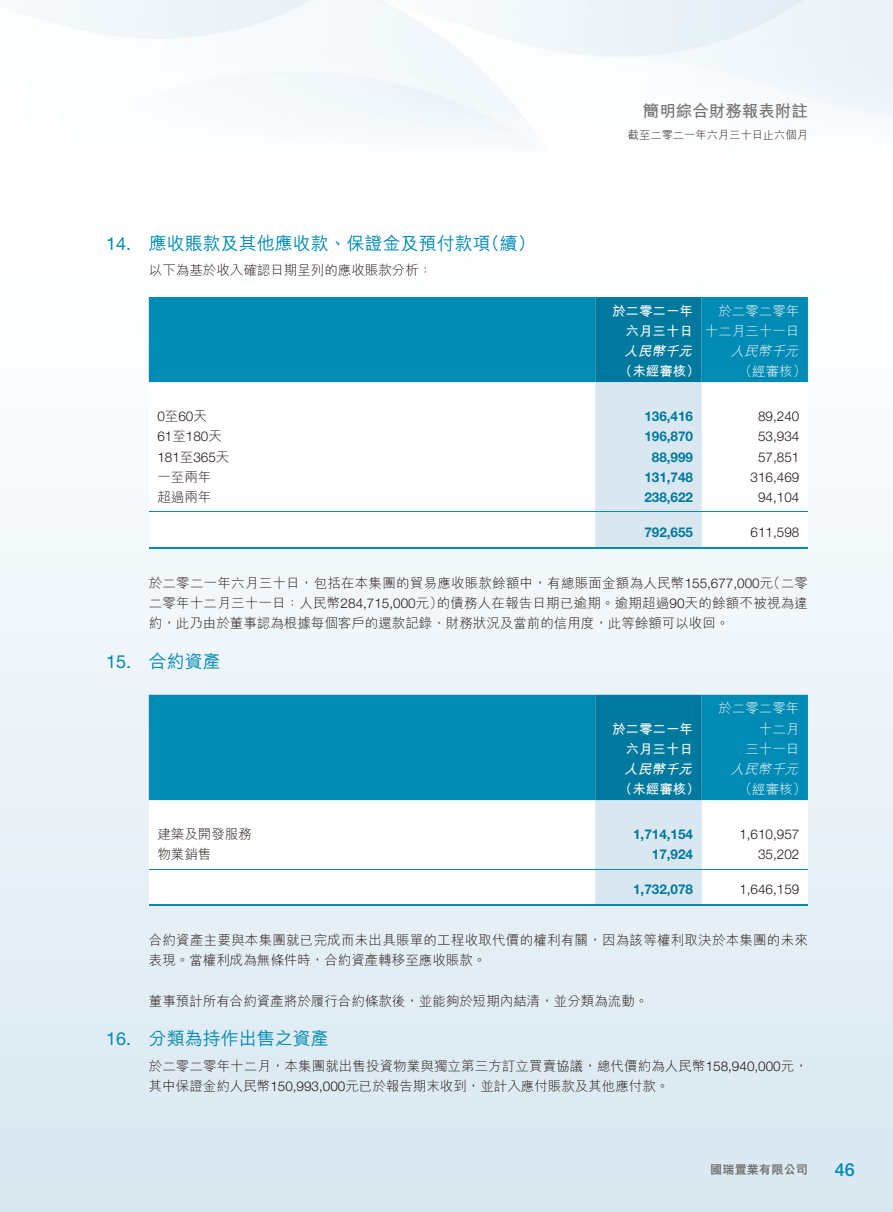
<style>
.page{position:relative;width:893px;height:1212px;background:#fff}
.page>*{position:absolute;margin:0;border:0;box-sizing:border-box;transform-origin:0 0}
.t1{font:18px "M Hei HK Medium E Ten B5 H";color:#008bb4}
.t2{font:500 18px "Helvetica Neue LT Std";color:#008bb4}
.t3{font:16.5px "M Hei HK Bold E Ten B5 H";color:#717171}
.t4{font:13.5px/20.2px "M Hei HK Light E Ten B5 H";color:#231916}
.t5{font:300 13.5px "Helvetica Neue LT Std";color:#231916}
.t6{font:700 13.5px "Helvetica Neue LT Std";color:#00799e}
.t7{font:13.5px/20.2px "M Hei HK Light E Ten B5 H";color:#fff;text-align:right}
.t8{font:13.5px/20.2px "M Hei HK Bold E Ten B5 H";color:#fff;text-align:right}
.t9{font:italic 13.5px "M Hei HK Bold E Ten B5 H";color:#fff}
.t10{font:italic 13.5px "M Hei HK Light E Ten B5 H";color:#fff}
.t11{font:12px "M Hei HK Heavy E Ten B5 H";letter-spacing:.02em;color:#717171}
.t12{font:11.25px "M Hei HK Light E Ten B5 H";color:#231916}
.s1{font-family:"Helvetica Neue LT Std"}
.s2{font-family:"M Hei HK Light E Ten B5 H";font-weight:400}
.s3{font-family:"Helvetica Neue LT Std";font-weight:300}
</style>
<div class="page">
<div style="left:0;top:228px;width:893px;height:984px;background:linear-gradient(to bottom,#fff,#dae8f1)"></div>
<div style="left:149px;top:297px;width:659px;height:85px;background:#008bb4"></div>
<svg style="left:149px;top:382px;width:659px;height:165px"></svg>
<svg style="left:595px;top:297px;width:107px;height:250px;background:#8ec1d4"></svg>
<hr style="left:149px;top:511px;width:446px;height:1px;background:#008bb4">
<hr style="left:595px;top:511px;width:107px;height:1px;background:#008bb4">
<hr style="left:702px;top:511px;width:106px;height:1px;background:#008bb4">
<hr style="left:149px;top:547px;width:446px;height:2px;background:#008bb4">
<hr style="left:595px;top:547px;width:107px;height:2px;background:#008bb4">
<hr style="left:702px;top:547px;width:106px;height:2px;background:#008bb4">
<div style="left:149px;top:695px;width:659px;height:105px;background:#008bb4"></div>
<svg style="left:149px;top:800px;width:659px;height:104px"></svg>
<svg style="left:595px;top:695px;width:107px;height:209px;background:#6bafc6"></svg>
<hr style="left:149px;top:869px;width:446px;height:1px;background:#008bb4">
<hr style="left:595px;top:869px;width:107px;height:1px;background:#008bb4">
<hr style="left:702px;top:869px;width:106px;height:1px;background:#008bb4">
<hr style="left:149px;top:904px;width:446px;height:2px;background:#008bb4">
<hr style="left:595px;top:904px;width:107px;height:2px;background:#008bb4">
<hr style="left:702px;top:904px;width:106px;height:2px;background:#008bb4">
<h1 class="t1" style="left:106px;top:236px;width:431px"><span class="s1">14.</span> 應收賬款及其他應收款、保證金及預付款項（續）</h1>
<p class="t4" style="left:149px;top:262px;width:285px">以下為基於收入確認日期呈列的應收賬款分析：</p>
<p class="t3" style="left:643px;top:104px;width:166px">簡明綜合財務報表附註</p>
<p class="t12" style="left:628px;top:131px;width:181px">截至二零二一年六月三十日止六個月</p>
<p class="t8" style="left:612px;top:302px;width:82px">於二零二一年六月三十日</p>
<p class="t7" style="left:705px;top:302px;width:96px">於二零二零年十二月三十一日</p>
<p class="t9" style="left:624px;top:346px;width:72px">人民幣千元</p>
<p class="t10" style="left:730px;top:346px;width:73px">人民幣千元</p>
<p class="t8" style="left:619px;top:363px;width:82px">（未經審核）</p>
<p class="t7" style="left:739px;top:363px;width:69px">（經審核）</p>
<p class="t5" style="left:157px;top:411px;width:51px">0<span class="s2">至</span>60<span class="s2">天</span></p>
<p class="t6" style="left:644px;top:411px;width:50px">136,416</p>
<p class="t5" style="left:758px;top:411px;width:43px">89,240</p>
<p class="t5" style="left:157px;top:432px;width:66px">61<span class="s2">至</span>180<span class="s2">天</span></p>
<p class="t6" style="left:644px;top:432px;width:50px">196,870</p>
<p class="t5" style="left:758px;top:432px;width:43px">53,934</p>
<p class="t5" style="left:157px;top:452px;width:74px">181<span class="s2">至</span>365<span class="s2">天</span></p>
<p class="t6" style="left:652px;top:452px;width:43px">88,999</p>
<p class="t5" style="left:758px;top:452px;width:43px">57,851</p>
<p class="t4" style="left:157px;top:468px;width:55px">一至兩年</p>
<p class="t6" style="left:644px;top:472px;width:50px">131,748</p>
<p class="t5" style="left:751px;top:472px;width:50px">316,469</p>
<p class="t4" style="left:157px;top:489px;width:55px">超過兩年</p>
<p class="t6" style="left:644px;top:492px;width:50px">238,622</p>
<p class="t5" style="left:758px;top:492px;width:43px">94,104</p>
<p class="t6" style="left:644px;top:528px;width:50px">792,655</p>
<p class="t5" style="left:751px;top:528px;width:50px">611,598</p>
<p class="t4" style="left:149px;top:574px;width:661px;text-align:justify">於二零二一年六月三十日，包括在本集團的貿易應收賬款餘額中，有總賬面金額為人民幣<span class="s3">155,677,000</span>元（二零二零年十二月三十一日：人民幣<span class="s3">284,715,000</span>元）的債務人在報告日期已逾期。逾期超過<span class="s3">90</span>天的餘額不被視為違約，此乃由於董事認為根據每個客戶的還款記錄、財務狀況及當前的信用度，此等餘額可以收回。</p>
<h1 class="t1" style="left:106px;top:654px;width:116px"><span class="s1">15.</span> 合約資產</h1>
<p class="t8" style="left:612px;top:720px;width:82px">於二零二一年六月三十日</p>
<p class="t7" style="left:718px;top:700px;width:82px">於二零二零年十二月<br>三十一日</p>
<p class="t9" style="left:624px;top:764px;width:72px">人民幣千元</p>
<p class="t10" style="left:730px;top:764px;width:73px">人民幣千元</p>
<p class="t8" style="left:619px;top:781px;width:82px">（未經審核）</p>
<p class="t7" style="left:739px;top:781px;width:69px">（經審核）</p>
<p class="t4" style="left:157px;top:826px;width:96px">建築及開發服務</p>
<p class="t6" style="left:633px;top:829px;width:62px">1,714,154</p>
<p class="t5" style="left:739px;top:829px;width:62px">1,610,957</p>
<p class="t4" style="left:157px;top:846px;width:55px">物業銷售</p>
<p class="t6" style="left:652px;top:850px;width:43px">17,924</p>
<p class="t5" style="left:758px;top:850px;width:43px">35,202</p>
<p class="t6" style="left:633px;top:885px;width:62px">1,732,078</p>
<p class="t5" style="left:739px;top:885px;width:62px">1,646,159</p>
<p class="t4" style="left:149px;top:931px;width:661px">合約資產主要與本集團就已完成而未出具賬單的工程收取代價的權利有關，因為該等權利取決於本集團的未來表現。當權利成為無條件時，合約資產轉移至應收賬款。</p>
<p class="t4" style="left:149px;top:992px;width:501px">董事預計所有合約資產將於履行合約條款後，並能夠於短期內結清，並分類為流動。</p>
<h1 class="t1" style="left:106px;top:1032px;width:224px"><span class="s1">16.</span> 分類為持作出售之資產</h1>
<p class="t4" style="left:149px;top:1057px;width:661px">於二零二零年十二月，本集團就出售投資物業與獨立第三方訂立買賣協議，總代價約為人民幣<span class="s3">158,940,000</span>元，其中保證金約人民幣<span class="s3">150,993,000</span>元已於報告期末收到，並計入應付賬款及其他應付款。</p>
<p class="t11" style="left:710px;top:1165px;width:99px">國瑞置業有限公司</p>
<h1 class="t2" style="left:835px;top:1163px;width:22px">46</h1>
</div>
